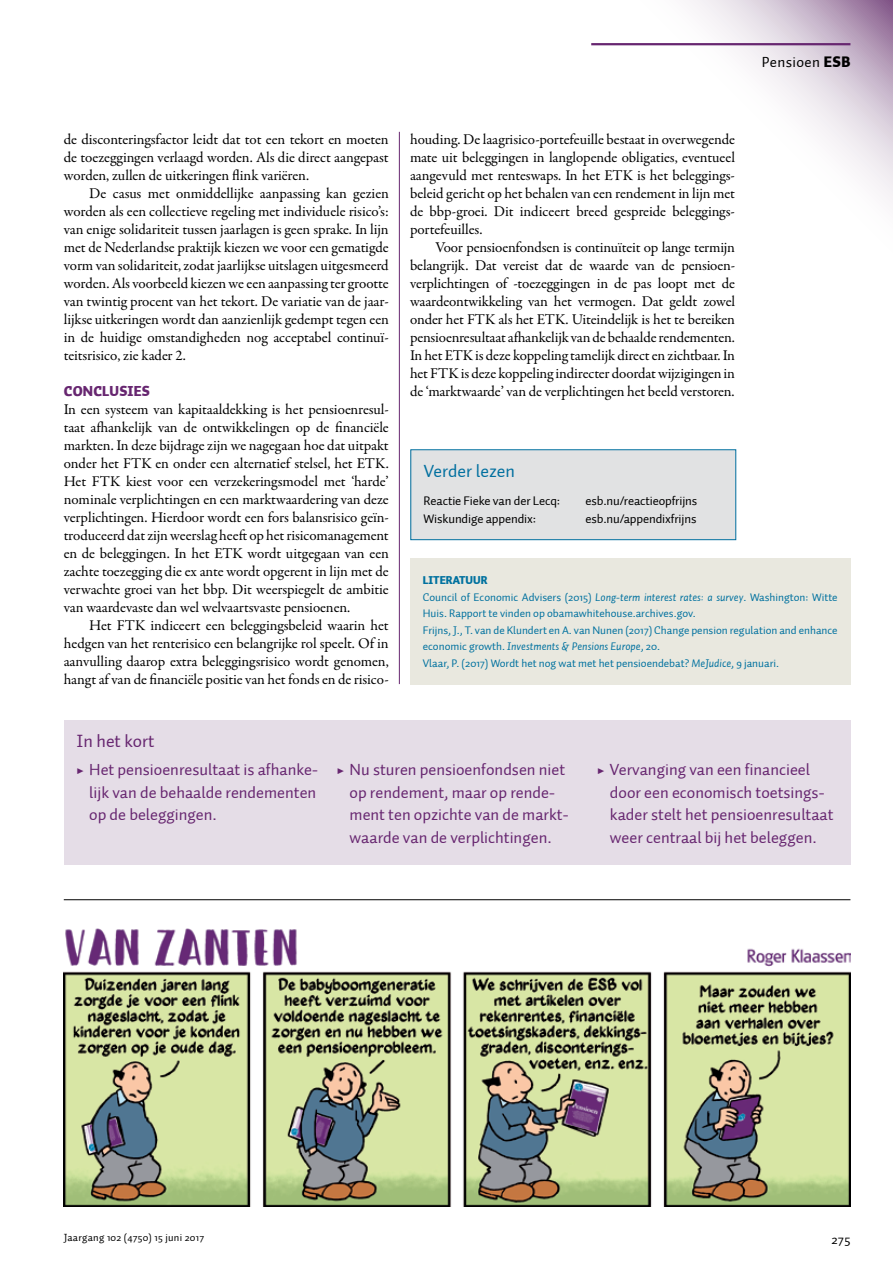
<style>
.page{position:relative;width:893px;height:1263px;background:#fff}
.page>*{position:absolute;margin:0;border:0;box-sizing:border-box;transform-origin:0 0}
.t1{font:18px "Auto 1";color:#006f9f}
.t2{font:18px "Auto 1";color:#672670}
.t3{font:16.5px/22.5px "Auto 1";color:#672670}
.t4{font:15px "Garamond Premr Pro";letter-spacing:-.01em;color:#000}
.t5{font:15px "Auto 1";letter-spacing:.025em;color:#000}
.t6{font:900 14.25px "Auto 1";letter-spacing:.01em;color:#672670}
.t7{font:13.5px "Auto 1";color:#000}
.t8{font:12.75px "Auto 1";letter-spacing:-.01em;color:#000}
.t9{font:11.25px/16.5px "Auto 1";color:#00719f}
.t10{font:10.5px "Auto 1";letter-spacing:.025em;color:#000}
.s1{font-weight:900}
.s2{font-style:italic}
.s3{font-family:"Garamond Premr Pro";font-weight:700}
</style>
<div class="page">
<svg style="left:641px;top:0;width:252px;height:204px"></svg>
<hr style="left:591px;top:43px;width:259px;height:2px;background:#672670">
<div style="left:64px;top:720px;width:786px;height:144px;background:#e5dde7"></div>
<div style="left:410px;top:558px;width:440px;height:126px;background:#e9e8df"></div>
<hr style="left:399px;top:132px;width:1px;height:552px;background:#672670">
<div style="left:411px;top:450px;width:325px;height:90px;background:#e1e2e3"></div>
<div style="left:410px;top:449px;width:326px;height:91px;border:1px solid #006f9f"></div>
<hr style="left:64px;top:899px;width:786px;height:1px;background:#000">
<img style="left:64px;top:928px;width:786px;height:278px">
<p class="t5" style="left:762px;top:53px;width:90px">Pensioen <span class="s1">ESB</span></p>
<p class="t4" style="left:64px;top:130px;width:326px">de disconteringsfactor leidt dat tot een tekort en moeten</p>
<p class="t4" style="left:64px;top:148px;width:326px">de toezeggingen verlaagd worden. Als die direct aangepast</p>
<p class="t4" style="left:64px;top:166px;width:247px">worden, zullen de uitkeringen flink variëren.</p>
<p class="t4" style="left:89px;top:184px;width:301px">De casus met onmiddellijke aanpassing kan gezien</p>
<p class="t4" style="left:64px;top:202px;width:327px">worden als een collectieve regeling met individuele risico’s:</p>
<p class="t4" style="left:64px;top:220px;width:326px">van enige solidariteit tussen jaarlagen is geen sprake. In lijn</p>
<p class="t4" style="left:64px;top:238px;width:326px">met de Nederlandse praktijk kiezen we voor een gematigde</p>
<p class="t4" style="left:64px;top:256px;width:326px">vorm van solidariteit, zodat jaarlijkse uitslagen uitgesmeerd</p>
<p class="t4" style="left:64px;top:274px;width:326px">worden. Als voorbeeld kiezen we een aanpassing ter grootte</p>
<p class="t4" style="left:64px;top:292px;width:326px">van twintig procent van het tekort. De variatie van de jaar-</p>
<p class="t4" style="left:64px;top:310px;width:327px">lijkse uitkeringen wordt dan aanzienlijk gedempt tegen een</p>
<p class="t4" style="left:64px;top:328px;width:326px">in de huidige omstandigheden nog acceptabel continuï-</p>
<p class="t4" style="left:64px;top:346px;width:124px">teitsrisico, zie kader 2.</p>
<p class="t6" style="left:64px;top:382px;width:88px">CONCLUSIES</p>
<p class="t4" style="left:64px;top:400px;width:326px">In een systeem van kapitaaldekking is het pensioenresul-</p>
<p class="t4" style="left:64px;top:418px;width:326px">taat afhankelijk van de ontwikkelingen op de financiële</p>
<p class="t4" style="left:64px;top:436px;width:326px">markten. In deze bijdrage zijn we nagegaan hoe dat uitpakt</p>
<p class="t4" style="left:64px;top:454px;width:327px">onder het FTK en onder een alternatief stelsel, het ETK.</p>
<p class="t4" style="left:64px;top:472px;width:327px">Het FTK kiest voor een verzekeringsmodel met ‘harde’</p>
<p class="t4" style="left:64px;top:490px;width:326px">nominale verplichtingen en een marktwaardering van deze</p>
<p class="t4" style="left:64px;top:508px;width:326px">verplichtingen. Hierdoor wordt een fors balansrisico geïn-</p>
<p class="t4" style="left:64px;top:526px;width:327px">troduceerd dat zijn weerslag heeft op het risicomanagement</p>
<p class="t4" style="left:64px;top:544px;width:327px">en de beleggingen. In het ETK wordt uitgegaan van een</p>
<p class="t4" style="left:64px;top:562px;width:327px">zachte toezegging die ex ante wordt opgerent in lijn met de</p>
<p class="t4" style="left:64px;top:580px;width:326px">verwachte groei van het bbp. Dit weerspiegelt de ambitie</p>
<p class="t4" style="left:64px;top:598px;width:288px">van waardevaste dan wel welvaartsvaste pensioenen.</p>
<p class="t4" style="left:89px;top:616px;width:301px">Het FTK indiceert een beleggingsbeleid waarin het</p>
<p class="t4" style="left:64px;top:634px;width:326px">hedgen van het renterisico een belangrijke rol speelt. Of in</p>
<p class="t4" style="left:64px;top:652px;width:326px">aanvulling daarop extra beleggingsrisico wordt genomen,</p>
<p class="t4" style="left:64px;top:670px;width:326px">hangt af van de financiële positie van het fonds en de risico-</p>
<p class="t2" style="left:77px;top:729px;width:80px">In het kort</p>
<p class="t4" style="left:410px;top:130px;width:326px">houding. De laagrisico-portefeuille bestaat in overwegende</p>
<p class="t4" style="left:410px;top:148px;width:326px">mate uit beleggingen in langlopende obligaties, eventueel</p>
<p class="t4" style="left:410px;top:166px;width:325px">aangevuld met renteswaps. In het ETK is het beleggings-</p>
<p class="t4" style="left:410px;top:184px;width:326px">beleid gericht op het behalen van een rendement in lijn met</p>
<p class="t4" style="left:410px;top:202px;width:325px">de bbp-groei. Dit indiceert breed gespreide beleggings-</p>
<p class="t4" style="left:410px;top:220px;width:74px">portefeuilles.</p>
<p class="t4" style="left:436px;top:238px;width:301px">Voor pensioenfondsen is continuïteit op lange termijn</p>
<p class="t4" style="left:410px;top:256px;width:325px">belangrijk. Dat vereist dat de waarde van de pensioen-</p>
<p class="t4" style="left:410px;top:274px;width:326px">verplichtingen of -toezeggingen in de pas loopt met de</p>
<p class="t4" style="left:410px;top:292px;width:326px">waardeontwikkeling van het vermogen. Dat geldt zowel</p>
<p class="t4" style="left:410px;top:310px;width:326px">onder het FTK als het ETK. Uiteindelijk is het te bereiken</p>
<p class="t4" style="left:410px;top:328px;width:326px">pensioenresultaat afhankelijk van de behaalde rendementen.</p>
<p class="t4" style="left:410px;top:346px;width:326px">In het ETK is deze koppeling tamelijk direct en zichtbaar. In</p>
<p class="t4" style="left:410px;top:364px;width:326px">het FTK is deze koppeling indirecter doordat wijzigingen in</p>
<p class="t4" style="left:410px;top:382px;width:326px">de ‘marktwaarde’ van de verplichtingen het beeld verstoren.</p>
<p class="t1" style="left:424px;top:459px;width:93px">Verder lezen</p>
<p class="t8" style="left:424px;top:492px;width:138px">Reactie Fieke van der Lecq:</p>
<p class="t8" style="left:586px;top:492px;width:113px">esb.nu/reactieopfrijns</p>
<p class="t8" style="left:424px;top:510px;width:114px">Wiskundige appendix:</p>
<p class="t8" style="left:586px;top:510px;width:112px">esb.nu/appendixfrijns</p>
<p class="t9" style="left:423px;top:572px;width:416px"><span class="s1">LITERATUUR<br></span>Council of Economic Advisers (2015) <span class="s2">Long-term interest rates: a survey</span>. Washington: Witte Huis. Rapport te vinden op obamawhitehouse.archives.gov.<br>Frijns, J., T. van de Klundert en A. van Nunen (2017) Change pension regulation and enhance economic growth. <span class="s2">Investments &amp; Pensions Europe</span>, 20.<br>Vlaar, P. (2017) Wordt het nog wat met het pensioendebat? <span class="s2">MeJudice</span>, 9 januari.</p>
<p class="t3" style="left:89px;top:759px;width:230px;text-align:justify;text-indent:-13px"><span class="s3">▶</span> Het pensioenresultaat is afhanke&shy;lijk van de behaalde rendementen op de beleggingen.</p>
<p class="t3" style="left:350px;top:759px;width:220px;text-indent:-13px"><span class="s3">▶</span> Nu sturen pensioenfondsen niet op rendement, maar op rende&shy;ment ten opzichte van de markt&shy;waarde van de verplichtingen.</p>
<p class="t3" style="left:610px;top:759px;width:225px;text-indent:-13px"><span class="s3">▶</span> Vervanging van een financieel door een economisch toetsings&shy;kader stelt het pensioenresultaat weer centraal bij het beleggen.</p>
<p class="t10" style="left:64px;top:1231px;width:142px">Jaargang 102 (4750) 15 juni 2017</p>
<p class="t7" style="left:831px;top:1231px;width:21px">275</p>
</div>
